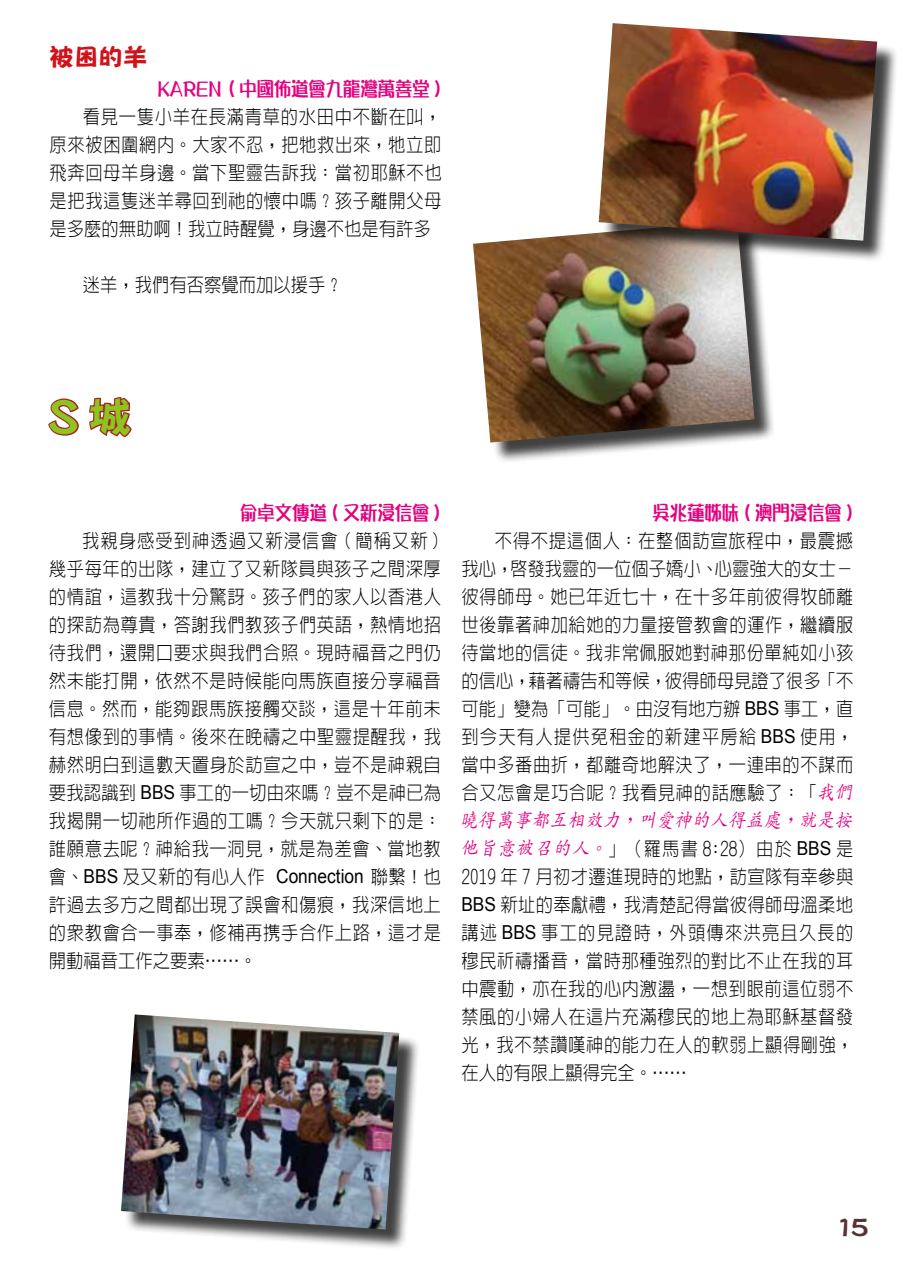
<style>
.page{position:relative;width:903px;height:1275px;background:#fff}
.page>*{position:absolute;margin:0;border:0;box-sizing:border-box;transform-origin:0 0}
.t1{font:800 42px "AR Qiao Hei B5";color:#8fc31f}
.t2{font:800 24.5px "AR Qiao Hei B5";color:#d0121b}
.t3{font:800 22.05px "AR Qiao Hei B5";color:#563432;scale:1.11 1}
.t4{font:300 19.25px/28px "AR Hei B5 HK";letter-spacing:.03em;color:#000;text-align:justify;scale:.9 1}
.t5{font:800 19.25px "AR Xin Chao POPB5";color:#e4007f;scale:.9 1}
.t6{font:italic 500 19.25px "Zen Kai";color:#e4007f;scale:.9 1}
.t7{font:300 19.25px "AR Hei B5 HK";color:#000;scale:.9 1}
.s1{font-family:"Arial";font-weight:400}
.s2{font-family:"Zen Kai";font-weight:500;font-style:italic;color:#e4007f}
</style>
<div class="page">
<div style="left:476px;top:223px;width:299px;height:240px;background:#000;opacity:.75"></div>
<img style="left:473px;top:221px;width:281px;height:221px">
<div style="left:601px;top:26px;width:297px;height:235px;background:#000;opacity:.75"></div>
<img style="left:599px;top:23px;width:278px;height:218px">
<svg style="left:48px;top:398px;width:31px;height:38px"></svg>
<svg style="left:89px;top:397px;width:43px;height:41px"></svg>
<div style="left:124px;top:1017px;width:296px;height:233px;background:#000;opacity:.75"></div>
<img style="left:121px;top:1014px;width:278px;height:215px">
<p class="t2" style="left:50px;top:44px;width:99px">被困的羊</p>
<p class="t5" style="left:157px;top:79px;width:317px">KAREN ( 中國佈道會九龍灣萬善堂 )</p>
<p class="t4" style="left:50px;top:103px;width:437px;text-indent:33px">看見一隻小羊在長滿青草的水田中不斷在叫，原來被困圍網內。大家不忍，把牠救出來，牠立即飛奔回母羊身邊。當下聖靈告訴我：當初耶穌不也是把我這隻迷羊尋回到祂的懷中嗎？孩子離開父母是多麼的無助啊！我立時醒覺，身邊不也是有許多</p>
<p class="t7" style="left:83px;top:275px;width:290px">迷羊，我們有否察覺而加以援手？</p>
<h1 class="t1" style="left:49px;top:396px;width:84px">S城</h1>
<p class="t5" style="left:240px;top:503px;width:225px">俞卓文傳道 ( 又新浸信會 )</p>
<p class="t4" style="left:49px;top:526px;width:437px;text-indent:33px">我親身感受到神透過又新浸信會 ( 簡稱又新 )幾乎每年的出隊，建立了又新隊員與孩子之間深厚的情誼，這教我十分驚訝。孩子們的家人以香港人的探訪為尊貴，答謝我們教孩子們英語，熱情地招待我們，還開口要求與我們合照。現時福音之門仍然未能打開，依然不是時候能向馬族直接分享福音信息。然而，能夠跟馬族接觸交談，這是十年前未有想像到的事情。後來在晚禱之中聖靈提醒我，我赫然明白到這數天置身於訪宣之中，豈不是神親自要我認識到 <span class="s1">BBS</span> 事工的一切由來嗎？豈不是神已為我揭開一切祂所作過的工嗎？今天就只剩下的是：誰願意去呢？神給我一洞見，就是為差會、當地教會、<span class="s1">BBS</span> 及又新的有心人作 <span class="s1">Connection</span> 聯繫！也許過去多方之間都出現了誤會和傷痕，我深信地上的眾教會合一事奉，修補再携手合作上路，這才是開動福音工作之要素……。</p>
<p class="t5" style="left:652px;top:503px;width:225px">吳兆蓮姊妹 ( 澳門浸信會 )</p>
<p class="t4" style="left:461px;top:526px;width:440px;text-align:left;text-indent:33px">不得不提這個人：在整個訪宣旅程中，最震撼我心，啟發我靈的一位個子嬌小、心靈強大的女士－彼得師母。她已年近七十，在十多年前彼得牧師離世後靠著神加給她的力量接管教會的運作，繼續服待當地的信徒。我非常佩服她對神那份單純如小孩的信心，藉著禱告和等候，彼得師母見證了很多「不可能」變為「可能」。由沒有地方辦 <span class="s1">BBS</span> 事工，直到今天有人提供免租金的新建平房給 <span class="s1">BBS</span> 使用，當中多番曲折，都離奇地解決了，一連串的不謀而合又怎會是巧合呢？我看見神的話應驗了：「<span class="s2">我們</span></p>
<p class="t6" style="left:460px;top:811px;width:441px">曉得萬事都互相效力，叫愛神的人得益處，就是按</p>
<p class="t4" style="left:460px;top:834px;width:438px"><span class="s2">他旨意被召的人。</span>」（羅馬書 8:28）由於 <span class="s1">BBS</span> 是2019 年 7 月初才遷進現時的地點，訪宣隊有幸參與<span class="s1">BBS</span> 新址的奉獻禮，我清楚記得當彼得師母溫柔地講述 <span class="s1">BBS</span> 事工的見證時，外頭傳來洪亮且久長的穆民祈禱播音，當時那種強烈的對比不止在我的耳中震動，亦在我的心內激盪，一想到眼前這位弱不禁風的小婦人在這片充滿穆民的地上為耶穌基督發光，我不禁讚嘆神的能力在人的軟弱上顯得剛強，在人的有限上顯得完全。……</p>
<p class="t3" style="left:837px;top:1216px;width:30px">15</p>
</div>
